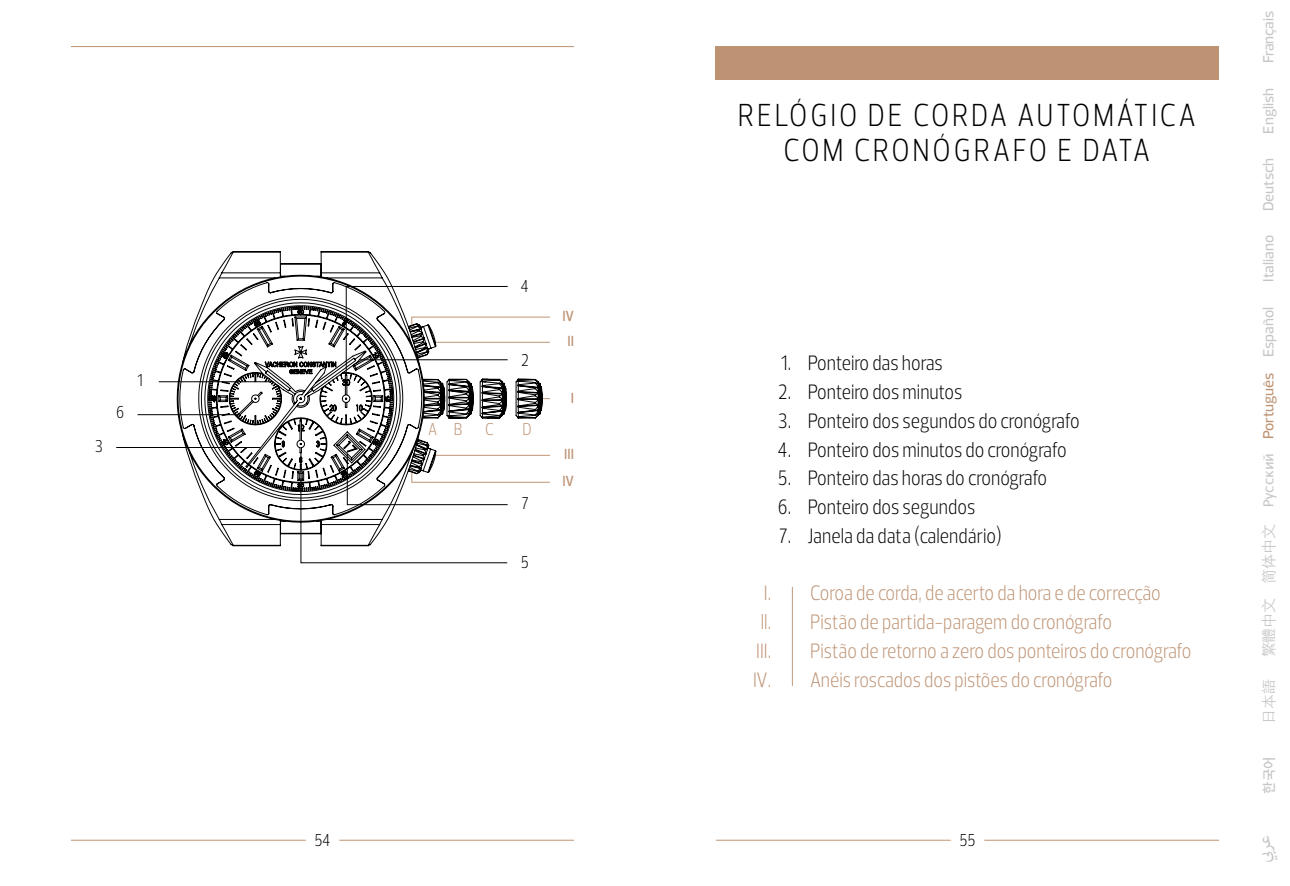
<style>
.page{position:relative;width:1290px;height:886px;background:#fff}
.page>*{position:absolute;margin:0;border:0;box-sizing:border-box;transform-origin:0 0}
.t1{font:300 32.5px/35px "Prelo Condensed";letter-spacing:.085em;color:#000;text-align:center}
.t2{font:25px "Adobe Arabic";color:#c6c6c6}
.t3{font:300 21.25px "Prelo Condensed";color:#000}
.t4{font:300 21.25px/28.8px "Prelo Condensed";color:#be9374}
.t5{font:300 17.5px "Prelo Condensed";color:#000}
.t6{font:500 17.5px/27px "Prelo Condensed";color:#be9374}
.t7{font:300 17.5px "Prelo Condensed";color:#be9374}
.t8{font:500 15px "Prelo";color:#c6c6c6}
.t9{font:300 15px "ST Heiti TC";letter-spacing:-.01em;color:#c6c6c6}
.t10{font:500 15px "Prelo";letter-spacing:-.01em;color:#be9374}
.t11{font:15px "Praxis EFCYOP";letter-spacing:-.01em;color:#c6c6c6}
.t12{font:500 13.5px "Noto Sans CJ Kkr";color:#c6c6c6}
</style>
<div class="page">
<hr style="left:716px;top:840px;width:503px;height:1px;background:#be9374">
<hr style="left:71px;top:840px;width:503px;height:1px;background:#be9374">
<svg style="left:950px;top:839px;width:35px;height:2px"></svg>
<svg style="left:305px;top:839px;width:35px;height:2px"></svg>
<hr style="left:71px;top:46px;width:503px;height:1px;background:#be9374">
<div style="left:716px;top:46px;width:503px;height:34px;background:#be9374"></div>
<hr style="left:792px;top:587px;width:1px;height:99px;background:#c1997d">
<hr style="left:116px;top:447px;width:144px;height:1px;background:#000">
<hr style="left:159px;top:381px;width:114px;height:1px;background:#000">
<hr style="left:137px;top:414px;width:101px;height:1px;background:#000">
<svg style="left:301px;top:454px;width:249px;height:109px"></svg>
<svg style="left:176px;top:251px;width:367px;height:296px"></svg>
<p class="t5" style="left:95px;top:435px;width:10px">3</p>
<p class="t5" style="left:116px;top:402px;width:10px">6</p>
<p class="t5" style="left:137px;top:369px;width:7px">1</p>
<p class="t5" style="left:521px;top:275px;width:10px">4</p>
<p class="t5" style="left:521px;top:349px;width:9px">2</p>
<p class="t7" style="left:428px;top:418px;width:36px">A B</p>
<p class="t7" style="left:485px;top:418px;width:10px">C</p>
<p class="t7" style="left:522px;top:418px;width:11px">D</p>
<p class="t5" style="left:522px;top:493px;width:9px">7</p>
<p class="t5" style="left:521px;top:551px;width:10px">5</p>
<p class="t6" style="left:562px;top:302px;width:13px">IV</p>
<p class="t6" style="left:567px;top:327px;width:8px">II</p>
<p class="t6" style="left:571px;top:384px;width:5px">I</p>
<p class="t6" style="left:562px;top:440px;width:13px">III<br>IV</p>
<h1 class="t1" style="left:738px;top:98px;width:459px">RELÓGIO DE CORDA AUTOMÁTICA<br>COM CRONÓGRAFO E DATA</h1>
<p class="t3" style="left:781px;top:350px;width:163px">1. Ponteiro das horas</p>
<p class="t3" style="left:778px;top:379px;width:185px">2. Ponteiro dos minutos</p>
<p class="t3" style="left:778px;top:408px;width:303px">3. Ponteiro dos segundos do cronógrafo</p>
<p class="t3" style="left:777px;top:436px;width:290px">4. Ponteiro dos minutos do cronógrafo</p>
<p class="t3" style="left:778px;top:465px;width:271px">5. Ponteiro das horas do cronógrafo</p>
<p class="t3" style="left:778px;top:494px;width:199px">6. Ponteiro dos segundos</p>
<p class="t3" style="left:779px;top:523px;width:224px">7. Janela da data (calendário)</p>
<p class="t4" style="left:756px;top:579px;width:406px;text-indent:8px">I. Coroa de corda, de acerto da hora e de correcção ll. Pistão de partida-paragem do cronógrafo<br>III.</p>
<p class="t4" style="left:753px;top:636px;width:440px;text-indent:57px">Pistão de retorno a zero dos ponteiros do cronógrafo<br>IV. Anéis roscados dos pistões do cronógrafo</p>
<p class="t5" style="left:314px;top:829px;width:18px">54</p>
<p class="t5" style="left:959px;top:829px;width:17px">55</p>
<p class="t8" style="left:1259px;top:63px;width:54px;rotate:-90deg">Français</p>
<p class="t8" style="left:1259px;top:133px;width:47px;rotate:-90deg">English</p>
<p class="t8" style="left:1259px;top:211px;width:55px;rotate:-90deg">Deutsch</p>
<p class="t8" style="left:1259px;top:282px;width:48px;rotate:-90deg">Italiano</p>
<p class="t8" style="left:1259px;top:357px;width:52px;rotate:-90deg">Español</p>
<p class="t10" style="left:1259px;top:439px;width:68px;rotate:-90deg">Português</p>
<p class="t11" style="left:1260px;top:507px;width:56px;rotate:-90deg">Pусский</p>
<p class="t9" style="left:1256px;top:583px;width:61px;rotate:-90deg">简体中文</p>
<p class="t9" style="left:1256px;top:657px;width:61px;rotate:-90deg">繁體中文</p>
<p class="t9" style="left:1256px;top:724px;width:46px;rotate:-90deg">日本語</p>
<p class="t12" style="left:1261px;top:794px;width:39px;rotate:-90deg">한국어</p>
<p class="t2" style="left:1247px;top:863px;width:31px;rotate:-90deg">عري ب</p>
</div>
